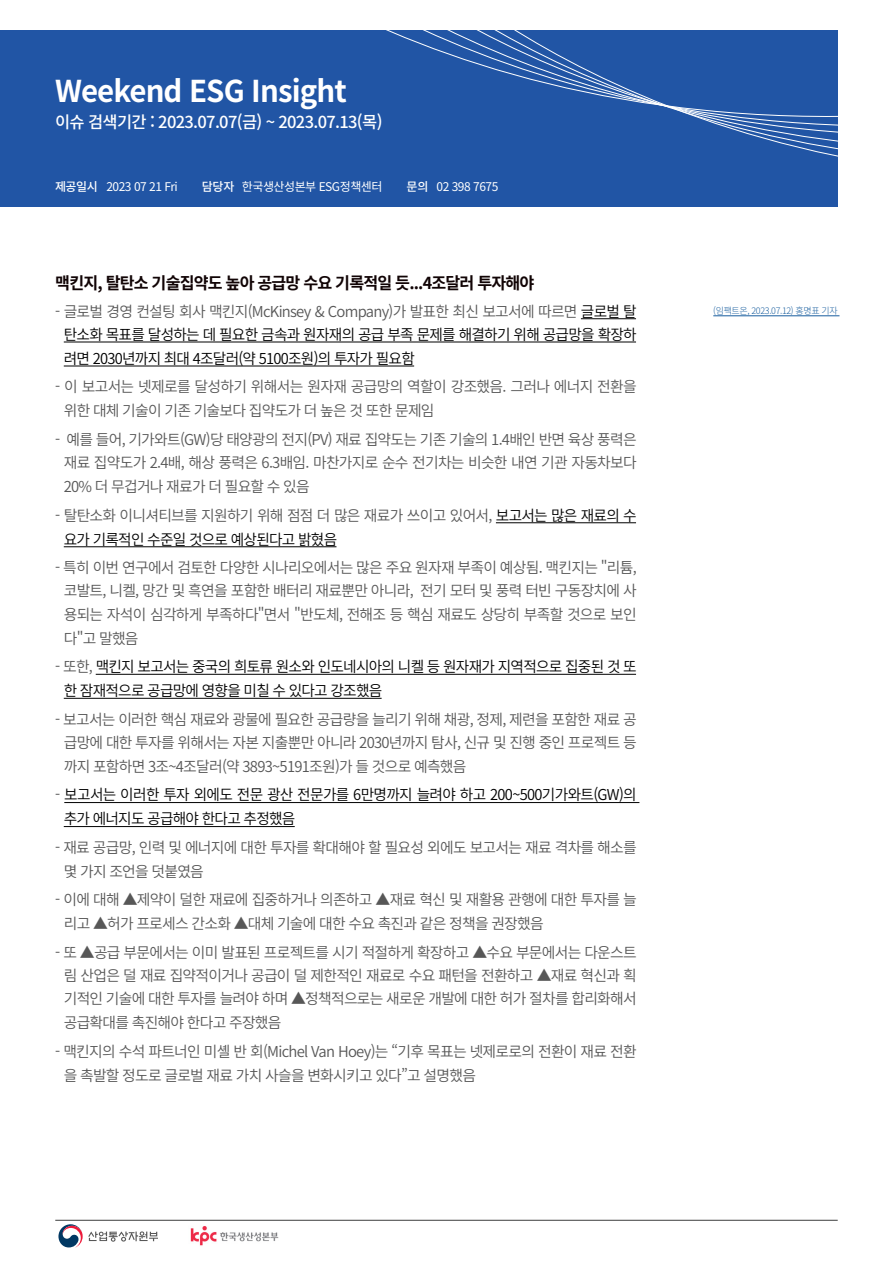
<style>
.page{position:relative;width:893px;height:1263px;background:#fff}
.page>*{position:absolute;margin:0;border:0;box-sizing:border-box;transform-origin:0 0}
.t1{font:700 30px "Source Han Sans K";letter-spacing:-.03em;color:#fff}
.t2{font:700 16.5px "Source Han Sans K";letter-spacing:-.05em;color:#110405}
.t3{font:500 16.5px "Source Han Sans K";letter-spacing:-.04em;color:#fff}
.t4{font:15px/23.5px "Source Han Sans K";letter-spacing:-.05em;color:#575757}
.t5{font:15px/23.7px "Source Han Sans K";letter-spacing:-.05em;color:#000}
.t6{font:12px "Source Han Sans K";letter-spacing:-.04em;color:#fff}
.t7{font:500 12px "Source Han Sans K";letter-spacing:-.025em;color:#fff}
.t8{font:300 9px "Source Han Sans K";letter-spacing:-.04em;color:#175d9e}
.s1{color:#575757}
.s2{color:#000}
</style>
<div class="page">
<div style="left:0;top:30px;width:838px;height:176px;background:#2155a5"></div>
<svg style="left:423px;top:30px;width:415px;height:177px"></svg>
<hr style="left:55px;top:1220px;width:783px;height:1px;background:#030505">
<img style="left:190px;top:1226px;width:89px;height:20px">
<svg style="left:58px;top:1224px;width:100px;height:24px"></svg>
<hr style="left:581px;top:318px;width:55px;height:1px;background:#000">
<hr style="left:64px;top:342px;width:572px;height:1px;background:#000">
<hr style="left:64px;top:366px;width:350px;height:1px;background:#000">
<hr style="left:496px;top:522px;width:140px;height:1px;background:#000">
<hr style="left:64px;top:546px;width:272px;height:1px;background:#000">
<hr style="left:96px;top:674px;width:540px;height:1px;background:#000">
<hr style="left:64px;top:698px;width:318px;height:1px;background:#000">
<hr style="left:64px;top:802px;width:575px;height:1px;background:#000">
<hr style="left:64px;top:826px;width:231px;height:1px;background:#000">
<hr style="left:713px;top:316px;width:126px;height:1px;background:#175d9e">
<p class="t1" style="left:55px;top:74px;width:293px">Weekend ESG Insight</p>
<p class="t3" style="left:55px;top:113px;width:329px">이슈 검색기간 : 2023.07.07(금) ~ 2023.07.13(목)</p>
<p class="t7" style="left:55px;top:180px;width:44px">제공일시</p>
<p class="t6" style="left:106px;top:180px;width:73px">2023 07 21 Fri</p>
<p class="t7" style="left:202px;top:180px;width:34px">담당자</p>
<p class="t6" style="left:242px;top:180px;width:142px">한국생산성본부 ESG정책센터</p>
<p class="t7" style="left:407px;top:180px;width:24px">문의</p>
<p class="t6" style="left:436px;top:180px;width:63px">02 398 7675</p>
<p class="t2" style="left:55px;top:273px;width:481px">맥킨지, 탈탄소 기술집약도 높아 공급망 수요 기록적일 듯...4조달러 투자해야</p>
<p class="t5" style="left:64px;top:299px;width:574px;text-align:justify;text-indent:-9px"><span class="s1">- 글로벌 경영 컨설팅 회사 맥킨지(McKinsey &amp; Company)가 발표한 최신 보고서에 따르면</span> 글로벌 탈 탄소화 목표를 달성하는 데 필요한 금속과 원자재의 공급 부족 문제를 해결하기 위해 공급망을 확장하 려면 2030년까지 최대 4조달러(약 5100조원)의 투자가 필요함</p>
<p class="t4" style="left:64px;top:375px;width:575px;line-height:24px;text-indent:-9px">- 이 보고서는 넷제로를 달성하기 위해서는 원자재 공급망의 역할이 강조했음. 그러나 에너지 전환을 위한 대체 기술이 기존 기술보다 집약도가 더 높은 것 또한 문제임</p>
<p class="t4" style="left:64px;top:428px;width:574px;text-align:justify;text-indent:-9px">- 예를 들어, 기가와트(GW)당 태양광의 전지(PV) 재료 집약도는 기존 기술의 1.4배인 반면 육상 풍력은 재료 집약도가 2.4배, 해상 풍력은 6.3배임. 마찬가지로 순수 전기차는 비슷한 내연 기관 자동차보다 20% 더 무겁거나 재료가 더 필요할 수 있음</p>
<p class="t4" style="left:64px;top:503px;width:574px;line-height:24px;text-indent:-9px">- 탈탄소화 이니셔티브를 지원하기 위해 점점 더 많은 재료가 쓰이고 있어서, <span class="s2">보고서는 많은 재료의 수 요가 기록적인 수준일 것으로 예상된다고 밝혔음</span></p>
<p class="t4" style="left:64px;top:556px;width:574px;text-align:justify;text-indent:-9px">- 특히 이번 연구에서 검토한 다양한 시나리오에서는 많은 주요 원자재 부족이 예상됨. 맥킨지는 "리튬, 코발트, 니켈, 망간 및 흑연을 포함한 배터리 재료뿐만 아니라, 전기 모터 및 풍력 터빈 구동장치에 사 용되는 자석이 심각하게 부족하다"면서 "반도체, 전해조 등 핵심 재료도 상당히 부족할 것으로 보인 다"고 말했음</p>
<p class="t5" style="left:64px;top:655px;width:574px;text-indent:-9px"><span class="s1">- 또한,</span> 맥킨지 보고서는 중국의 희토류 원소와 인도네시아의 니켈 등 원자재가 지역적으로 집중된 것 또 한 잠재적으로 공급망에 영향을 미칠 수 있다고 강조했음</p>
<p class="t4" style="left:64px;top:707px;width:574px;text-align:justify;text-indent:-9px">- 보고서는 이러한 핵심 재료와 광물에 필요한 공급량을 늘리기 위해 채광, 정제, 제련을 포함한 재료 공 급망에 대한 투자를 위해서는 자본 지출뿐만 아니라 2030년까지 탐사, 신규 및 진행 중인 프로젝트 등 까지 포함하면 3조~4조달러(약 3893~5191조원)가 들 것으로 예측했음</p>
<p class="t5" style="left:64px;top:783px;width:575px;text-indent:-9px"><span class="s1">-</span> 보고서는 이러한 투자 외에도 전문 광산 전문가를 6만명까지 늘려야 하고 200~500기가와트(GW)의 추가 에너지도 공급해야 한다고 추정했음</p>
<p class="t4" style="left:64px;top:836px;width:574px;line-height:24px;text-indent:-9px">- 재료 공급망, 인력 및 에너지에 대한 투자를 확대해야 할 필요성 외에도 보고서는 재료 격차를 해소를 몇 가지 조언을 덧붙였음</p>
<p class="t4" style="left:64px;top:888px;width:574px;line-height:24px;text-indent:-9px">- 이에 대해 ▲제약이 덜한 재료에 집중하거나 의존하고 ▲재료 혁신 및 재활용 관행에 대한 투자를 늘 리고 ▲허가 프로세스 간소화 ▲대체 기술에 대한 수요 촉진과 같은 정책을 권장했음</p>
<p class="t4" style="left:64px;top:941px;width:574px;text-align:justify;text-indent:-9px">- 또 ▲공급 부문에서는 이미 발표된 프로젝트를 시기 적절하게 확장하고 ▲수요 부문에서는 다운스트 림 산업은 덜 재료 집약적이거나 공급이 덜 제한적인 재료로 수요 패턴을 전환하고 ▲재료 혁신과 획 기적인 기술에 대한 투자를 늘려야 하며 ▲정책적으로는 새로운 개발에 대한 허가 절차를 합리화해서 공급확대를 촉진해야 한다고 주장했음</p>
<p class="t4" style="left:64px;top:1040px;width:574px;line-height:24px;text-indent:-9px">- 맥킨지의 수석 파트너인 미셸 반 회(Michel Van Hoey)는 “기후 목표는 넷제로로의 전환이 재료 전환 을 촉발할 정도로 글로벌 재료 가치 사슬을 변화시키고 있다”고 설명했음</p>
<p class="t8" style="left:713px;top:306px;width:126px">(임팩트온, 2023.07.12) 홍명표 기자</p>
</div>
